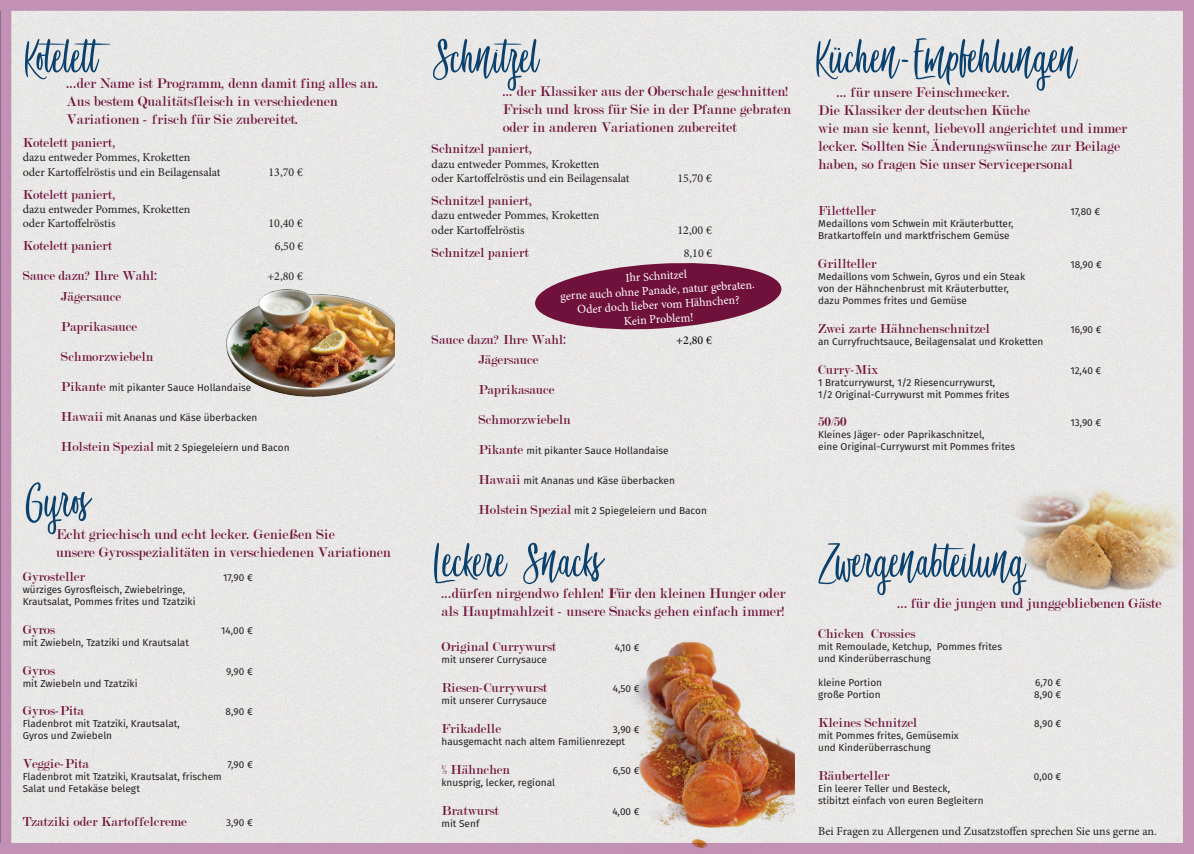
<style>
.page{position:relative;width:1194px;height:854px;background:#fff}
.page>*{position:absolute;margin:0;border:0;box-sizing:border-box;transform-origin:0 0}
.t1{font:62.2px "Awesome Birds";color:#0a416e}
.t2{font:15px/18px "Modern";color:#6f113a}
.t3{font:14px/30px "Modern";color:#6f113a}
.t4{font:14px "Modern";color:#6d0f39}
.t5{font:14px "Modern";color:#6d0f3a}
.t6{font:12px/14.4px "Minion Pro";color:#231f20}
.t7{font:12px/14.4px "Minion Pro";color:#fff;text-align:center}
.t8{font:12px "Minion Pro";color:#000001}
.t9{font:10px/12px "Fira Sans";color:#231f20}
.s1{font-family:"Minion Pro"}
.s2{font-family:"Modern";font-size:14px;color:#6f113a}
</style>
<div class="page">
<div style="left:0;top:0;width:1193px;height:853px;background:#e8e7e6"></div>
<svg style="left:534px;top:260px;width:248px;height:72px;background:#93516d"></svg>
<img style="left:613px;top:571px;width:181px;height:282px">
<img style="left:226px;top:289px;width:168px;height:107px">
<img style="left:1004px;top:473px;width:189px;height:134px">
<svg style="left:25px;top:39px;width:21px;height:40px"></svg>
<svg style="left:52px;top:50px;width:13px;height:22px"></svg>
<svg style="left:71px;top:50px;width:12px;height:22px"></svg>
<div style="left:433px;top:39px;width:45px;height:41px;background:#e9e7e6"></div>
<div style="left:493px;top:49px;width:39px;height:42px;background:#e8e7e6"></div>
<svg style="left:1033px;top:50px;width:28px;height:41px"></svg>
<div style="left:26px;top:482px;width:47px;height:52px;background:#e8e8e6"></div>
<div style="left:434px;top:542px;width:73px;height:41px;background:#e9e7e6"></div>
<div style="left:818px;top:543px;width:83px;height:52px;background:#e9e8e7"></div>
<svg style="left:916px;top:543px;width:25px;height:34px"></svg>
<svg style="left:951px;top:554px;width:20px;height:23px"></svg>
<svg style="left:1009px;top:556px;width:17px;height:39px"></svg>
<div style="left:816px;top:38px;width:179px;height:47px;background:#e9e8e7"></div>
<div style="left:523px;top:542px;width:82px;height:41px;background:#e9e7e6"></div>
<h1 class="t1" style="left:36px;top:32px;width:63px">□▼●▼▼</h1>
<h2 class="t2" style="left:67px;top:74px;width:313px">...der Name ist Programm, denn damit fing alles an.<br>Aus bestem Qualitätsfleisch in verschiedenen<br>Variationen - frisch für Sie zubereitet.</h2>
<h3 class="t4" style="left:23px;top:135px;width:94px">Kotelett paniert<span class="s1">,</span></h3>
<p class="t6" style="left:23px;top:150px;width:199px">dazu entweder Pommes, Kroketten<br>oder Kartoffelröstis und ein Beilagensalat</p>
<h3 class="t4" style="left:23px;top:187px;width:94px">Kotelett paniert<span class="s1">,</span></h3>
<p class="t6" style="left:23px;top:202px;width:169px">dazu entweder Pommes, Kroketten oder Kartoffelröstis</p>
<p class="t6" style="left:268px;top:165px;width:36px">13,70 €</p>
<p class="t6" style="left:268px;top:216px;width:36px">10,40 €</p>
<h3 class="t4" style="left:23px;top:239px;width:91px">Kotelett paniert</h3>
<p class="t6" style="left:275px;top:239px;width:30px">6,50 €</p>
<h3 class="t5" style="left:23px;top:268px;width:136px">Sauce dazu? Ihre Wahl:</h3>
<p class="t6" style="left:267px;top:269px;width:37px">+2,80 €</p>
<h3 class="t3" style="left:61px;top:282px;width:94px">Jägersauce<br>Paprikasauce<br>Schmorzwiebeln</h3>
<p class="t9" style="left:61px;top:381px;width:192px"><span class="s2">Pikante</span> mit pikanter Sauce Hollandaise</p>
<p class="t9" style="left:61px;top:411px;width:198px"><span class="s2">Hawaii</span> mit Ananas und Käse überbacken</p>
<p class="t9" style="left:61px;top:441px;width:230px"><span class="s2">Holstein Spezial</span> mit 2 Spiegeleiern und Bacon</p>
<h2 class="t2" style="left:56px;top:525px;width:336px"><sup>□▲</sup>Echt griechisch und echt lecker. Genießen Sie<br>unsere Gyrosspezialitäten in verschiedenen Variationen</h2>
<h3 class="t3" style="left:23px;top:561px;width:64px">Gyrosteller</h3>
<p class="t9" style="left:223px;top:571px;width:31px">17,90 €</p>
<p class="t9" style="left:23px;top:583px;width:174px">würziges Gyrosfleisch, Zwiebelringe,<br>Krautsalat, Pommes frites und Tzatziki</p>
<h3 class="t3" style="left:23px;top:614px;width:34px">Gyros</h3>
<p class="t9" style="left:221px;top:624px;width:33px">14,00 €</p>
<p class="t9" style="left:23px;top:636px;width:168px">mit Zwiebeln, Tzatziki und Krautsalat</p>
<h3 class="t3" style="left:23px;top:655px;width:34px">Gyros</h3>
<p class="t9" style="left:226px;top:664px;width:28px">9,90 €</p>
<p class="t9" style="left:23px;top:676px;width:116px">mit Zwiebeln und Tzatziki</p>
<h3 class="t3" style="left:23px;top:695px;width:63px">Gyros-Pita</h3>
<p class="t9" style="left:226px;top:705px;width:29px">8,90 €</p>
<p class="t9" style="left:23px;top:717px;width:159px">Fladenbrot mit Tzatziki, Krautsalat,<br>Gyros und Zwiebeln</p>
<h3 class="t3" style="left:23px;top:748px;width:68px">Veggie-Pita</h3>
<p class="t9" style="left:227px;top:758px;width:27px">7,90 €</p>
<p class="t9" style="left:23px;top:770px;width:201px">Fladenbrot mit Tzatziki, Krautsalat, frischem<br>Salat und Fetakäse belegt</p>
<h3 class="t3" style="left:23px;top:806px;width:166px">Tzatziki oder Kartoffelcreme</h3>
<p class="t9" style="left:226px;top:816px;width:28px">3,90 €</p>
<h1 class="t1" style="left:476px;top:32px;width:64px">■▼●</h1>
<h2 class="t2" style="left:503px;top:82px;width:290px">... der Klassiker aus der Oberschale geschnitten!<br>Frisch und kross für Sie in der Pfanne gebraten oder in anderen Variationen zubereitet</h2>
<h3 class="t4" style="left:431px;top:142px;width:102px">Schnitzel paniert<span class="s1">,</span></h3>
<p class="t6" style="left:431px;top:157px;width:199px">dazu entweder Pommes, Kroketten<br>oder Kartoffelröstis und ein Beilagensalat</p>
<h3 class="t4" style="left:431px;top:193px;width:102px">Schnitzel paniert<span class="s1">,</span></h3>
<p class="t6" style="left:431px;top:208px;width:169px">dazu entweder Pommes, Kroketten oder Kartoffelröstis</p>
<p class="t6" style="left:677px;top:171px;width:36px">15,70 €</p>
<p class="t6" style="left:677px;top:223px;width:36px">12,00 €</p>
<h3 class="t4" style="left:431px;top:245px;width:98px">Schnitzel paniert</h3>
<p class="t6" style="left:683px;top:245px;width:30px">8,10 €</p>
<p class="t7" style="left:559px;top:275px;width:196px;rotate:-4deg">Ihr Schnitzel<br>gerne auch ohne Panade, natur gebraten.<br>Oder doch lieber vom Hähnchen?<br>Kein Problem!</p>
<h3 class="t5" style="left:431px;top:332px;width:136px">Sauce dazu? Ihre Wahl:</h3>
<p class="t8" style="left:676px;top:331px;width:37px">+2,80 €</p>
<h3 class="t3" style="left:478px;top:345px;width:94px">Jägersauce<br>Paprikasauce<br>Schmorzwiebeln</h3>
<p class="t9" style="left:478px;top:444px;width:192px"><span class="s2">Pikante</span> mit pikanter Sauce Hollandaise</p>
<p class="t9" style="left:478px;top:474px;width:198px"><span class="s2">Hawaii</span> mit Ananas und Käse überbacken</p>
<p class="t9" style="left:478px;top:504px;width:230px"><span class="s2">Holstein Spezial</span> mit 2 Spiegeleiern und Bacon</p>
<h2 class="t2" style="left:441px;top:584px;width:345px">...dürfen nirgendwo fehlen! Für den kleinen Hunger oder als Hauptmahlzeit - unsere Snacks gehen einfach immer!</h2>
<h3 class="t3" style="left:441px;top:631px;width:116px">Original Currywurst</h3>
<p class="t9" style="left:614px;top:641px;width:26px">4,10 €</p>
<p class="t9" style="left:441px;top:653px;width:107px">mit unserer Currysauce</p>
<h3 class="t3" style="left:441px;top:672px;width:107px">Riesen-Currywurst</h3>
<p class="t9" style="left:613px;top:682px;width:28px">4,50 €</p>
<p class="t9" style="left:441px;top:694px;width:107px">mit unserer Currysauce</p>
<h3 class="t3" style="left:441px;top:713px;width:61px">Frikadelle</h3>
<p class="t9" style="left:441px;top:723px;width:199px;text-indent:171px">3,90 € hausgemacht nach altem Familienrezept</p>
<h3 class="t3" style="left:441px;top:754px;width:70px">½ Hähnchen</h3>
<p class="t9" style="left:613px;top:764px;width:28px">6,50 €</p>
<p class="t9" style="left:441px;top:776px;width:115px">knusprig, lecker, regional</p>
<h3 class="t3" style="left:441px;top:795px;width:59px">Bratwurst</h3>
<p class="t9" style="left:612px;top:804px;width:29px">4,00 €</p>
<p class="t9" style="left:441px;top:816px;width:39px">mit Senf</p>
<h1 class="t1" style="left:993px;top:32px;width:84px">●◆■ ■</h1>
<h2 class="t2" style="left:818px;top:83px;width:310px;text-indent:18px">... für unsere Feinschmecker.<br>Die Klassiker der deutschen Küche<br>wie man sie kennt, liebevoll angerichtet und immer lecker. Sollten Sie Änderungswünsche zur Beilage haben, so fragen Sie unser Servicepersonal</h2>
<h3 class="t3" style="left:818px;top:196px;width:59px">Filetteller</h3>
<p class="t9" style="left:1070px;top:205px;width:31px">17,80 €</p>
<p class="t9" style="left:818px;top:217px;width:197px">Medaillons vom Schwein mit Kräuterbutter,<br>Bratkartoffeln und marktfrischem Gemüse</p>
<h3 class="t3" style="left:818px;top:248px;width:60px">Grillteller</h3>
<p class="t9" style="left:1070px;top:258px;width:33px">18,90 €</p>
<p class="t9" style="left:818px;top:270px;width:208px">Medaillons vom Schwein, Gyros und ein Steak von der Hähnchenbrust mit Kräuterbutter, dazu Pommes frites und Gemüse</p>
<h3 class="t3" style="left:818px;top:313px;width:173px">Zwei zarte Hähnchenschnitzel</h3>
<p class="t9" style="left:1070px;top:323px;width:33px">16,90 €</p>
<p class="t9" style="left:818px;top:335px;width:227px">an Curryfruchtsauce, Beilagensalat und Kroketten</p>
<h3 class="t3" style="left:818px;top:354px;width:61px">Curry-Mix</h3>
<p class="t9" style="left:1070px;top:364px;width:32px">12,40 €</p>
<p class="t9" style="left:818px;top:376px;width:193px">1 Bratcurrywurst, 1/2 Riesencurrywurst,<br>1/2 Original-Currywurst mit Pommes frites</p>
<h3 class="t3" style="left:818px;top:407px;width:30px">50/50</h3>
<p class="t9" style="left:1070px;top:416px;width:32px">13,90 €</p>
<p class="t9" style="left:818px;top:428px;width:198px">Kleines Jäger- oder Paprikaschnitzel,<br>eine Original-Currywurst mit Pommes frites</p>
<h1 class="t1" style="left:900px;top:536px;width:111px">■ ▼●◆■</h1>
<h2 class="t2" style="left:896px;top:594px;width:266px">… für die jungen und junggebliebenen Gäste</h2>
<h3 class="t3" style="left:818px;top:618px;width:98px">Chicken Crossies</h3>
<p class="t9" style="left:818px;top:640px;width:185px">mit Remoulade, Ketchup, Pommes frites und Kinderüberraschung</p>
<p class="t9" style="left:818px;top:676px;width:65px">kleine Portion</p>
<p class="t9" style="left:1035px;top:676px;width:28px">6,70 €</p>
<p class="t9" style="left:818px;top:688px;width:64px">große Portion</p>
<p class="t9" style="left:1034px;top:688px;width:29px">8,90 €</p>
<h3 class="t3" style="left:818px;top:707px;width:101px">Kleines Schnitzel</h3>
<p class="t9" style="left:1034px;top:717px;width:29px">8,90 €</p>
<p class="t9" style="left:818px;top:729px;width:142px">mit Pommes frites, Gemüsemix und Kinderüberraschung</p>
<h3 class="t3" style="left:818px;top:760px;width:72px">Räuberteller</h3>
<p class="t9" style="left:1033px;top:770px;width:29px">0,00 €</p>
<p class="t9" style="left:818px;top:782px;width:167px">Ein leerer Teller und Besteck, stibitzt einfach von euren Begleitern</p>
<p class="t6" style="left:818px;top:824px;width:340px">Bei Fragen zu Allergenen und Zusatzstoffen sprechen Sie uns gerne an.</p>
</div>
